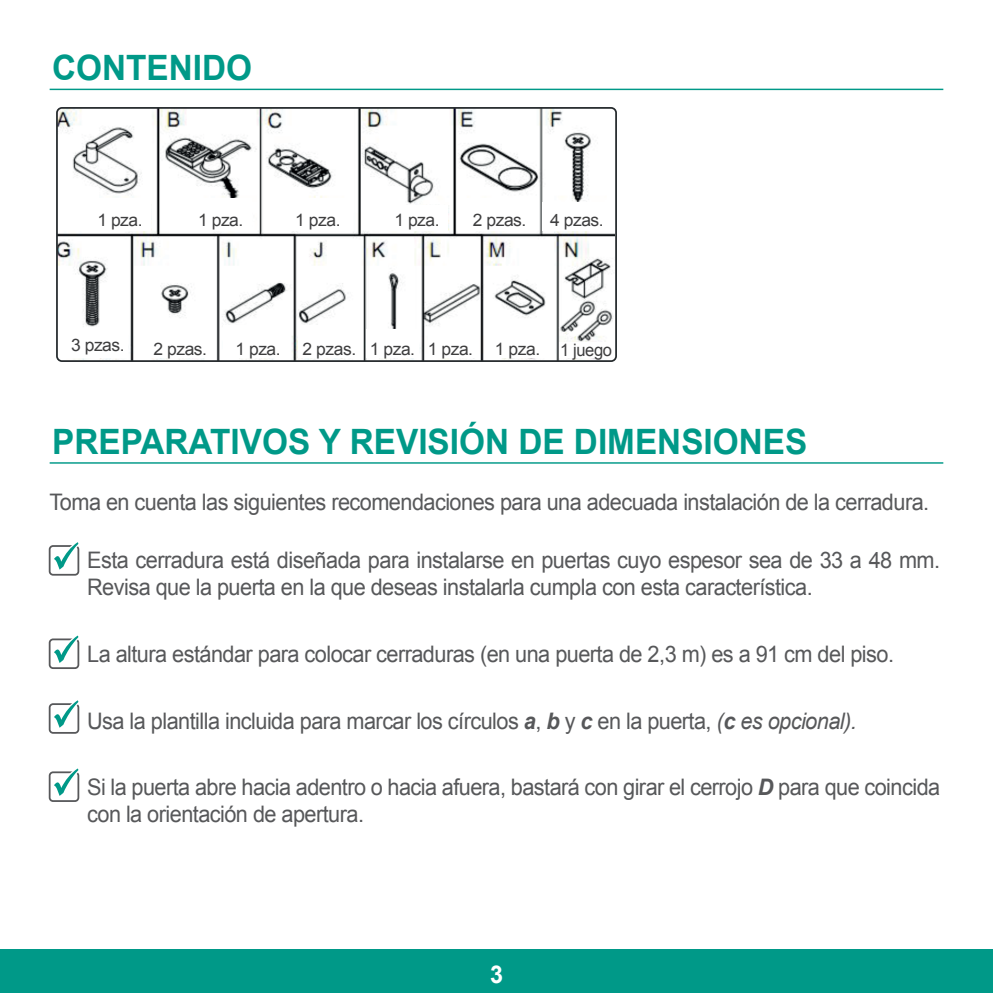
<style>
.page{position:relative;width:993px;height:993px;background:#fff}
.page>*{position:absolute;margin:0;border:0;box-sizing:border-box;transform-origin:0 0}
.t1{font:700 35px "Arial";color:#098;scale:.95 1}
.t2{font:700 24.5px "Arial";color:#fff;scale:.95 1}
.t3{font:22.75px/27.3px "Arial";letter-spacing:-.025em;color:#57585a;scale:.95 1}
.t4{font:17.15px "Arial";letter-spacing:-.025em;color:#3e3e3f}
.s1{font-weight:700;font-style:italic}
.s2{font-style:italic}
</style>
<div class="page">
<div style="left:0;top:949px;width:992px;height:43px;background:#098"></div>
<img style="left:59px;top:110px;width:554px;height:249px">
<div style="left:56px;top:107px;width:560px;height:255px;border:2px solid #252a2d;border-radius:5px"></div>
<div style="left:78px;top:198px;width:72px;height:32px;background:#fff"></div>
<div style="left:60px;top:329px;width:68px;height:29px;background:#fff"></div>
<div style="left:143px;top:325px;width:72px;height:33px;background:#fff"></div>
<div style="left:223px;top:325px;width:67px;height:33px;background:#fff"></div>
<div style="left:298px;top:325px;width:64px;height:33px;background:#fff"></div>
<div style="left:366px;top:329px;width:52px;height:29px;background:#fff"></div>
<div style="left:427px;top:329px;width:51px;height:29px;background:#fff"></div>
<div style="left:485px;top:329px;width:70px;height:29px;background:#fff"></div>
<svg style="left:559px;top:342px;width:55px;height:16px"></svg>
<div style="left:179px;top:198px;width:72px;height:32px;background:#fff"></div>
<div style="left:280px;top:198px;width:72px;height:32px;background:#fff"></div>
<div style="left:375px;top:205px;width:72px;height:25px;background:#fff"></div>
<div style="left:465px;top:198px;width:72px;height:32px;background:#fff"></div>
<div style="left:542px;top:202px;width:72px;height:28px;background:#fff"></div>
<hr style="left:50px;top:89px;width:893px;height:1px;background:#098">
<hr style="left:50px;top:462px;width:893px;height:1px;background:#098">
<div style="left:49px;top:545px;width:30px;height:30px;border:2px solid #57585a;border-radius:3px"></div>
<svg style="left:50px;top:542px;width:30px;height:34px"></svg>
<div style="left:49px;top:638px;width:30px;height:30px;border:2px solid #57585a;border-radius:3px"></div>
<svg style="left:50px;top:635px;width:30px;height:34px"></svg>
<div style="left:49px;top:703px;width:30px;height:30px;border:2px solid #57585a;border-radius:3px"></div>
<svg style="left:50px;top:700px;width:30px;height:34px"></svg>
<div style="left:49px;top:771px;width:30px;height:30px;border:2px solid #57585a;border-radius:3px"></div>
<svg style="left:50px;top:768px;width:30px;height:34px"></svg>
<h1 class="t1" style="left:52px;top:45px;width:212px">CONTENIDO</h1>
<p class="t4" style="left:97px;top:208px;width:47px">1 pza.</p>
<p class="t4" style="left:198px;top:208px;width:47px">1 pza.</p>
<p class="t4" style="left:295px;top:208px;width:47px">1 pza.</p>
<p class="t4" style="left:394px;top:208px;width:47px">1 pza.</p>
<p class="t4" style="left:472px;top:208px;width:55px">2 pzas.</p>
<p class="t4" style="left:550px;top:208px;width:55px">4 pzas.</p>
<p class="t4" style="left:71px;top:334px;width:55px">3 pzas.</p>
<p class="t4" style="left:153px;top:337px;width:55px">2 pzas.</p>
<p class="t4" style="left:302px;top:337px;width:55px">2 pzas.</p>
<p class="t4" style="left:235px;top:337px;width:47px">1 pza.</p>
<p class="t4" style="left:369px;top:337px;width:105px">1 pza. 1 pza.</p>
<p class="t4" style="left:495px;top:338px;width:119px">1 pza. 1 juego</p>
<h1 class="t1" style="left:52px;top:418px;width:796px">PREPARATIVOS Y REVISIÓN DE DIMENSIONES</h1>
<p class="t3" style="left:50px;top:488px;width:927px">Toma en cuenta las siguientes recomendaciones para una adecuada instalación de la cerradura.</p>
<p class="t3" style="left:87px;top:546px;width:899px">Esta cerradura está diseñada para instalarse en puertas cuyo espesor sea de 33 a 48 mm.<br>Revisa que la puerta en la que deseas instalarla cumpla con esta característica.</p>
<p class="t3" style="left:87px;top:640px;width:850px">La altura estándar para colocar cerraduras (en una puerta de 2,3 m) es a 91 cm del piso.</p>
<p class="t3" style="left:87px;top:707px;width:811px">Usa la plantilla incluida para marcar los círculos <span class="s1">a</span>, <span class="s1">b</span> y <span class="s1">c</span> en la puerta, <span class="s2">(</span><span class="s1">c</span> <span class="s2">es opcional).</span></p>
<p class="t3" style="left:87px;top:773px;width:899px">Si la puerta abre hacia adentro o hacia afuera, bastará con girar el cerrojo <span class="s1">D</span> para que coincida con la orientación de apertura.</p>
<p class="t2" style="left:490px;top:957px;width:15px">3</p>
</div>
